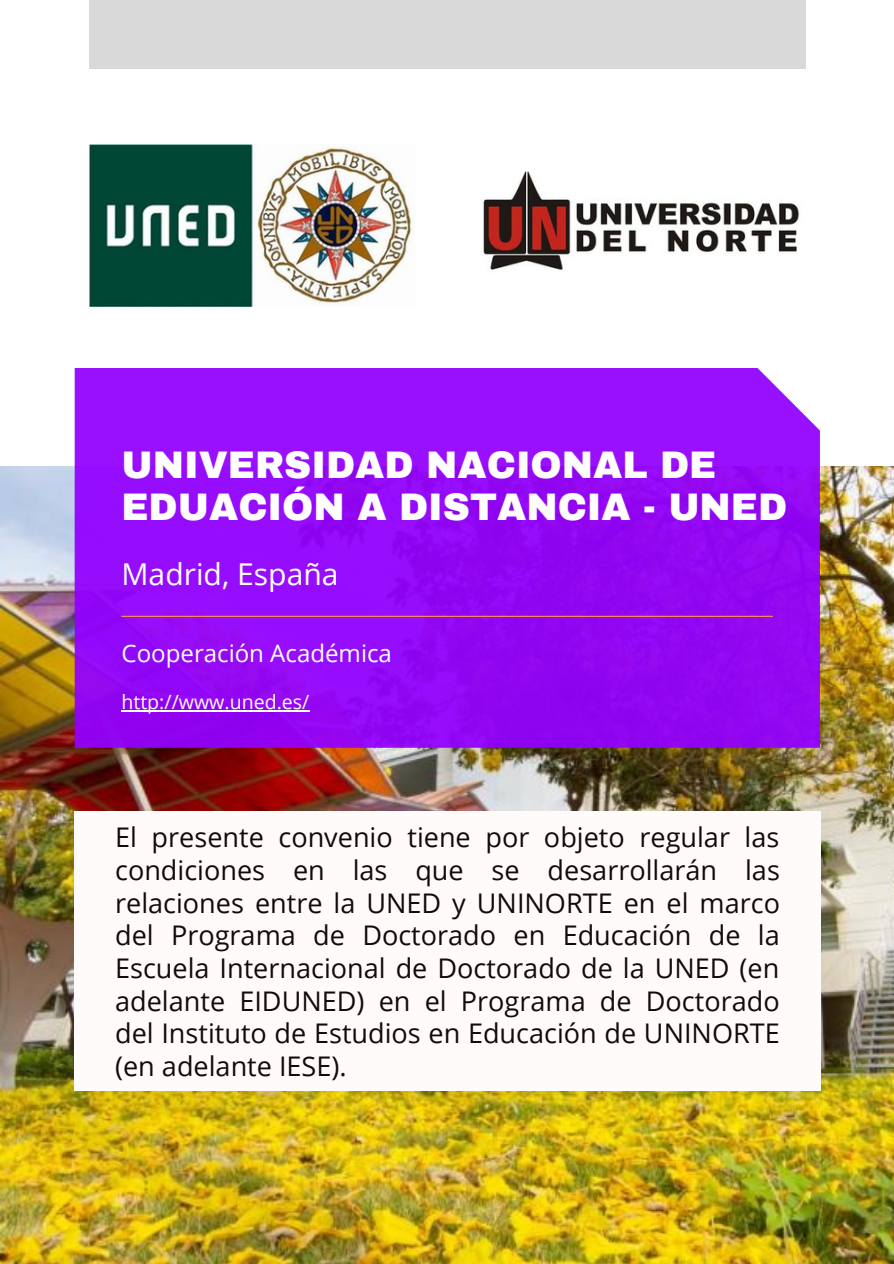
<style>
.page{position:relative;width:894px;height:1264px;background:#fff}
.page>*{position:absolute;margin:0;border:0;box-sizing:border-box;transform-origin:0 0}
.t1{font:900 37.5px/41.7px "Archivo";color:#fff}
.t2{font:30px "Open Sans";color:#fff}
.t3{font:27px/32.7px "Open Sans";color:#100c0a;text-align:justify}
.t4{font:24px "Open Sans";color:#fff}
.t5{font:19.5px "Open Sans";color:#fff}
</style>
<div class="page">
<img style="left:0;top:467px;width:893px;height:796px">
<div style="left:89px;top:0;width:717px;height:69px;background:#d9d9d9"></div>
<img style="left:483px;top:171px;width:317px;height:99px">
<div style="left:75px;top:811px;width:745px;height:279px;background:#fffbfb"></div>
<svg style="left:75px;top:368px;width:744px;height:379px;background:#950bf7"></svg>
<hr style="left:121px;top:615px;width:651px;height:2px;background:#ff914d">
<img style="left:89px;top:144px;width:325px;height:162px">
<hr style="left:121px;top:710px;width:188px;height:1px;background:#fff">
<p class="t1" style="left:121px;top:445px;width:667px">UNIVERSIDAD NACIONAL DE<br>EDUACIÓN A DISTANCIA - UNED</p>
<p class="t2" style="left:121px;top:552px;width:218px">Madrid, España</p>
<p class="t4" style="left:121px;top:636px;width:272px">Cooperación Académica</p>
<p class="t5" style="left:121px;top:688px;width:189px">http://www.uned.es/</p>
<p class="t3" style="left:115px;top:820px;width:666px">El presente convenio tiene por objeto regular las condiciones en las que se desarrollarán las relaciones entre la UNED y UNINORTE en el marco del Programa de Doctorado en Educación de la Escuela Internacional de Doctorado de la UNED (en adelante EIDUNED) en el Programa de Doctorado del Instituto de Estudios en Educación de UNINORTE (en adelante IESE).</p>
</div>
